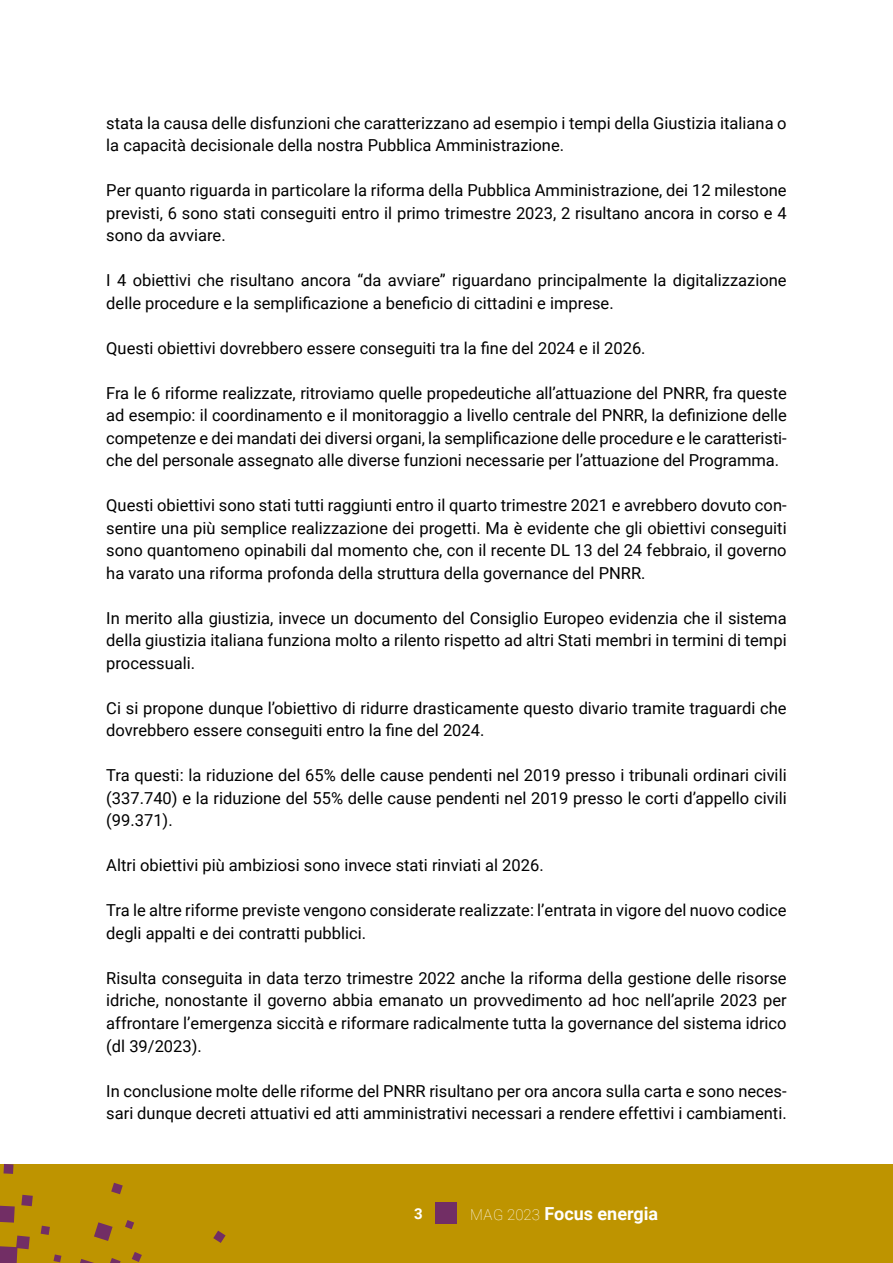
<style>
.page{position:relative;width:893px;height:1263px;background:#fff}
.page>*{position:absolute;margin:0;border:0;box-sizing:border-box;transform-origin:0 0}
.t1{font:700 18px "Roboto";color:#fff}
.t2{font:16.5px/22.5px "Roboto";color:#000;text-align:justify}
.t3{font:700 15px "Roboto";color:#fff}
.s1{font-weight:100;font-size:15px}
</style>
<div class="page">
<div style="left:0;top:1164px;width:893px;height:99px;background:#be9400"></div>
<svg style="left:0;top:1164px;width:226px;height:99px"></svg>
<div style="left:436px;top:1203px;width:21px;height:21px;background:#722e65"></div>
<p class="t2" style="left:106px;top:111px;width:682px">stata la causa delle disfunzioni che caratterizzano ad esempio i tempi della Giustizia italiana o la capacità decisionale della nostra Pubblica Amministrazione.</p>
<p class="t2" style="left:106px;top:179px;width:682px">Per quanto riguarda in particolare la riforma della Pubblica Amministrazione, dei 12 milestone previsti, 6 sono stati conseguiti entro il primo trimestre 2023, 2 risultano ancora in corso e 4 sono da avviare.</p>
<p class="t2" style="left:106px;top:269px;width:682px">I 4 obiettivi che risultano ancora “da avviare” riguardano principalmente la digitalizzazione delle procedure e la semplificazione a beneficio di cittadini e imprese.</p>
<p class="t2" style="left:106px;top:336px;width:541px">Questi obiettivi dovrebbero essere conseguiti tra la fine del 2024 e il 2026.</p>
<p class="t2" style="left:106px;top:381px;width:682px">Fra le 6 riforme realizzate, ritroviamo quelle propedeutiche all’attuazione del PNRR, fra queste ad esempio: il coordinamento e il monitoraggio a livello centrale del PNRR, la definizione delle competenze e dei mandati dei diversi organi, la semplificazione delle procedure e le caratteristi&shy;che del personale assegnato alle diverse funzioni necessarie per l’attuazione del Programma.</p>
<p class="t2" style="left:106px;top:494px;width:682px">Questi obiettivi sono stati tutti raggiunti entro il quarto trimestre 2021 e avrebbero dovuto con&shy;sentire una più semplice realizzazione dei progetti. Ma è evidente che gli obiettivi conseguiti sono quantomeno opinabili dal momento che, con il recente DL 13 del 24 febbraio, il governo ha varato una riforma profonda della struttura della governance del PNRR.</p>
<p class="t2" style="left:106px;top:606px;width:682px">In merito alla giustizia, invece un documento del Consiglio Europeo evidenzia che il sistema della giustizia italiana funziona molto a rilento rispetto ad altri Stati membri in termini di tempi processuali.</p>
<p class="t2" style="left:106px;top:696px;width:682px">Ci si propone dunque l’obiettivo di ridurre drasticamente questo divario tramite traguardi che dovrebbero essere conseguiti entro la fine del 2024.</p>
<p class="t2" style="left:106px;top:764px;width:682px">Tra questi: la riduzione del 65% delle cause pendenti nel 2019 presso i tribunali ordinari civili (337.740) e la riduzione del 55% delle cause pendenti nel 2019 presso le corti d’appello civili (99.371).</p>
<p class="t2" style="left:106px;top:854px;width:439px">Altri obiettivi più ambiziosi sono invece stati rinviati al 2026.</p>
<p class="t2" style="left:106px;top:899px;width:682px">Tra le altre riforme previste vengono considerate realizzate: l’entrata in vigore del nuovo codice degli appalti e dei contratti pubblici.</p>
<p class="t2" style="left:106px;top:966px;width:682px">Risulta conseguita in data terzo trimestre 2022 anche la riforma della gestione delle risorse idriche, nonostante il governo abbia emanato un provvedimento ad hoc nell’aprile 2023 per affrontare l’emergenza siccità e riformare radicalmente tutta la governance del sistema idrico (dl 39/2023).</p>
<p class="t2" style="left:106px;top:1079px;width:682px">In conclusione molte delle riforme del PNRR risultano per ora ancora sulla carta e sono neces&shy;sari dunque decreti attuativi ed atti amministrativi necessari a rendere effettivi i cambiamenti.</p>
<p class="t3" style="left:414px;top:1203px;width:10px">3</p>
<p class="t1" style="left:470px;top:1200px;width:190px"><span class="s1">MAG 2023</span> Focus energia</p>
</div>
